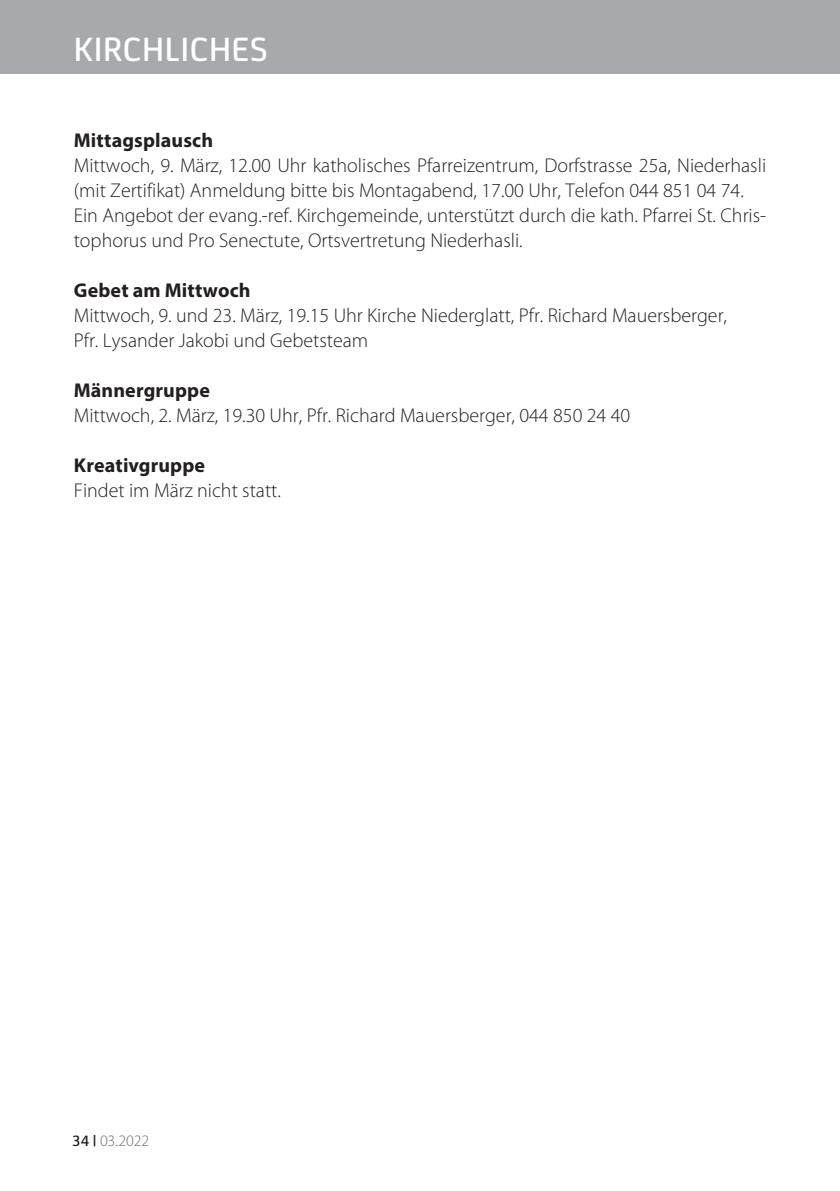
<style>
.page{position:relative;width:840px;height:1191px;background:#fff}
.page>*{position:absolute;margin:0;border:0;box-sizing:border-box;transform-origin:0 0}
.t1{font:500 36px "FS Joey";letter-spacing:.015em;color:#fff}
.Lauftex{font:300 20px/25px "Myriad Pro";color:#231f20}
.Lauftex-2{font:700 20px "Myriad Pro";letter-spacing:.005em;color:#231f20}
.t2{font:300 16px "Myriad Pro";letter-spacing:-.015em;color:#6c6d70}
.s1{font-family:"FS Joey";font-weight:500;color:#231f20}
</style>
<div class="page">
<div style="left:0;top:0;width:839px;height:74px;background:#a8a9ad"></div>
<p class="t1" style="left:74px;top:23px;width:195px">KIRCHLICHES</p>
<p class="Lauftex-2" style="left:74px;top:127px;width:141px">Mittagsplausch</p>
<p class="Lauftex" style="left:74px;top:153px;width:693px">Mittwoch, 9. März, 12.00 Uhr katholisches Pfarreizentrum, Dorfstrasse 25a, Niederhasli (mit Zertifikat) Anmeldung bitte bis Montagabend, 17.00 Uhr, Telefon 044 851 04 74.</p>
<p class="Lauftex" style="left:74px;top:203px;width:693px">Ein Angebot der evang.-ref. Kirchgemeinde, unterstützt durch die kath. Pfarrei St. Chris&shy;tophorus und Pro Senectute, Ortsvertretung Niederhasli.</p>
<p class="Lauftex-2" style="left:74px;top:277px;width:178px">Gebet am Mittwoch</p>
<p class="Lauftex" style="left:74px;top:303px;width:654px">Mittwoch, 9. und 23. März, 19.15 Uhr Kirche Niederglatt, Pfr. Richard Mauersberger,</p>
<p class="Lauftex" style="left:74px;top:328px;width:296px">Pfr. Lysander Jakobi und Gebetsteam</p>
<p class="Lauftex-2" style="left:74px;top:377px;width:138px">Männergruppe</p>
<p class="Lauftex" style="left:74px;top:403px;width:557px">Mittwoch, 2. März, 19.30 Uhr, Pfr. Richard Mauersberger, 044 850 24 40</p>
<p class="Lauftex-2" style="left:74px;top:452px;width:133px">Kreativgruppe</p>
<p class="Lauftex" style="left:74px;top:478px;width:208px">Findet im März nicht statt.</p>
<p class="t2" style="left:72px;top:1131px;width:79px"><span class="s1">34 |</span> 03.2022</p>
</div>
